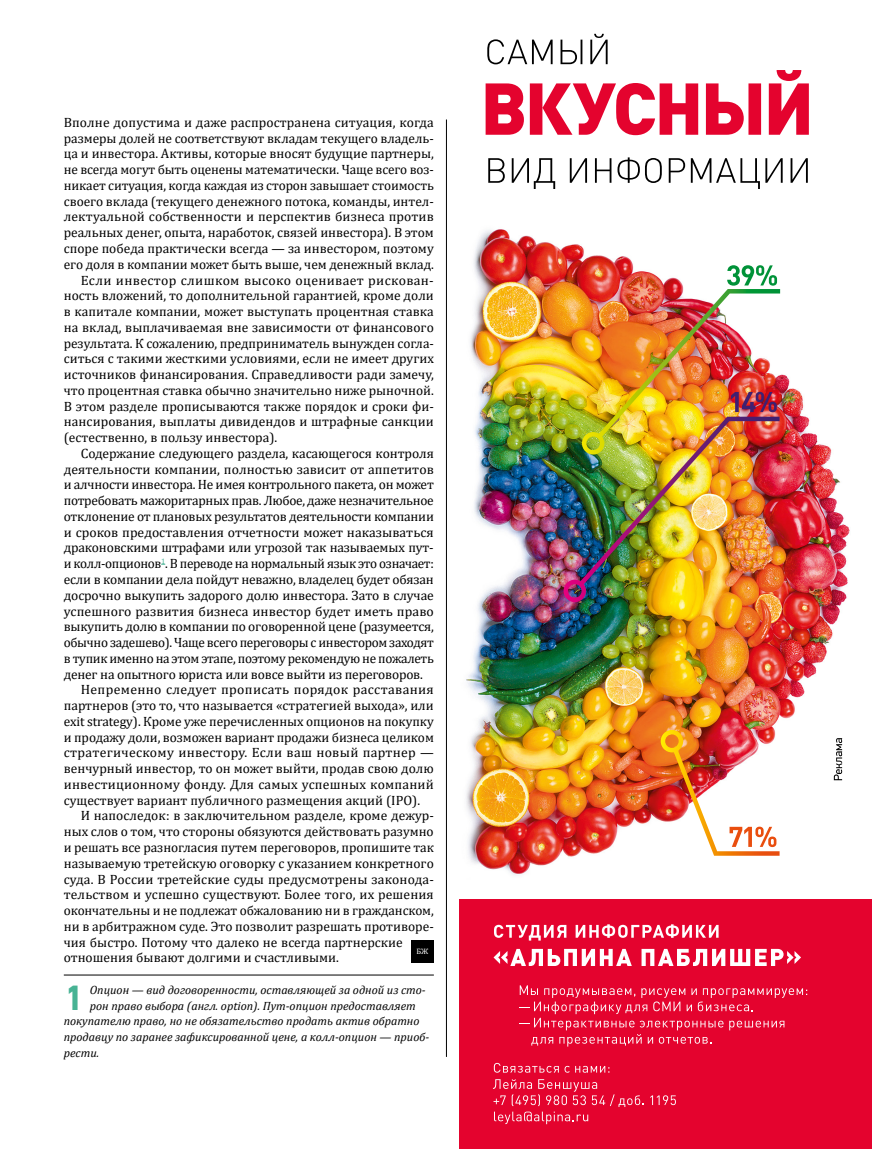
<style>
.page{position:relative;width:872px;height:1149px;background:#fff}
.page>*{position:absolute;margin:0;border:0;box-sizing:border-box;transform-origin:0 0}
.t1{font:700 34.65px "PF Din Text Pro";color:#47b394}
.t2{font:13.5px "Cambria";color:#000}
.t3{font:13.5px "Cambria";letter-spacing:-.025em;color:#000}
.t4{font:13.5px "Cambria";letter-spacing:.025em;color:#000}
.t5{font:13.5px "Cambria";letter-spacing:-.02em;color:#000}
.t6{font:13.5px "Cambria";letter-spacing:.02em;color:#000}
.t7{font:italic 12px "Cambria";color:#000}
.t8{font:7.8px "Cambria";color:#fff}
</style>
<div class="page">
<hr style="left:64px;top:974px;width:370px;height:1px;background:#000">
<div style="left:411px;top:939px;width:23px;height:23px;background:#000"></div>
<hr style="left:446px;top:119px;width:1px;height:937px;background:#000">
<img style="left:466px;top:229px;width:384px;height:647px">
<div style="left:459px;top:899px;width:413px;height:249px;background:#e4032e"></div>
<svg style="left:487px;top:39px;width:65px;height:25px"></svg>
<svg style="left:560px;top:40px;width:22px;height:24px"></svg>
<svg style="left:590px;top:34px;width:17px;height:30px"></svg>
<svg style="left:485px;top:83px;width:39px;height:52px;background:#e93658"></svg>
<svg style="left:530px;top:83px;width:168px;height:52px"></svg>
<svg style="left:706px;top:83px;width:55px;height:52px"></svg>
<svg style="left:769px;top:70px;width:40px;height:65px"></svg>
<svg style="left:488px;top:158px;width:17px;height:25px"></svg>
<svg style="left:512px;top:158px;width:43px;height:31px"></svg>
<svg style="left:570px;top:158px;width:17px;height:25px"></svg>
<svg style="left:595px;top:158px;width:16px;height:25px"></svg>
<svg style="left:617px;top:157px;width:45px;height:26px"></svg>
<svg style="left:668px;top:158px;width:17px;height:25px"></svg>
<svg style="left:691px;top:158px;width:91px;height:31px"></svg>
<svg style="left:790px;top:158px;width:18px;height:25px"></svg>
<svg style="left:834px;top:738px;width:8px;height:42px"></svg>
<svg style="left:494px;top:924px;width:72px;height:16px"></svg>
<svg style="left:575px;top:924px;width:143px;height:13px"></svg>
<svg style="left:493px;top:948px;width:139px;height:17px"></svg>
<svg style="left:641px;top:948px;width:160px;height:17px"></svg>
<svg style="left:519px;top:985px;width:288px;height:61px"></svg>
<svg style="left:494px;top:1062px;width:75px;height:10px"></svg>
<svg style="left:575px;top:1065px;width:34px;height:7px"></svg>
<svg style="left:650px;top:1095px;width:26px;height:9px"></svg>
<svg style="left:493px;top:1079px;width:151px;height:44px"></svg>
<img style="left:563px;top:416px;width:216px;height:186px">
<img style="left:582px;top:265px;width:198px;height:189px">
<img style="left:660px;top:729px;width:119px;height:126px">
<p class="t2" style="left:64px;top:114px;width:371px">Вполне допустима и даже распространена ситуация, когда</p>
<p class="t2" style="left:64px;top:130px;width:371px">размеры долей не соответствуют вкладам текущего владель-</p>
<p class="t2" style="left:64px;top:146px;width:371px">ца и инвестора. Активы, которые вносят будущие партнеры,</p>
<p class="t2" style="left:64px;top:161px;width:371px">не всегда могут быть оценены математически. Чаще всего воз-</p>
<p class="t2" style="left:64px;top:177px;width:371px">никает ситуация, когда каждая из сторон завышает стоимость</p>
<p class="t2" style="left:64px;top:193px;width:371px">своего вклада (текущего денежного потока, команды, интел-</p>
<p class="t2" style="left:64px;top:209px;width:371px">лектуальной собственности и перспектив бизнеса против</p>
<p class="t2" style="left:64px;top:224px;width:371px">реальных денег, опыта, наработок, связей инвестора). В этом</p>
<p class="t2" style="left:64px;top:240px;width:371px">споре победа практически всегда — за инвестором, поэтому</p>
<p class="t2" style="left:64px;top:256px;width:371px">его доля в компании может быть выше, чем денежный вклад.</p>
<p class="t4" style="left:81px;top:272px;width:354px">Если инвестор слишком высоко оценивает рискован-</p>
<p class="t2" style="left:64px;top:287px;width:371px">ность вложений, то дополнительной гарантией, кроме доли</p>
<p class="t2" style="left:64px;top:303px;width:371px">в капитале компании, может выступать процентная ставка</p>
<p class="t2" style="left:64px;top:319px;width:371px">на вклад, выплачиваемая вне зависимости от финансового</p>
<p class="t2" style="left:64px;top:335px;width:371px">результата. К сожалению, предприниматель вынужден согла-</p>
<p class="t2" style="left:64px;top:350px;width:371px">ситься с такими жесткими условиями, если не имеет других</p>
<p class="t2" style="left:64px;top:366px;width:371px">источников финансирования. Справедливости ради замечу,</p>
<p class="t2" style="left:64px;top:382px;width:371px">что процентная ставка обычно значительно ниже рыночной.</p>
<p class="t2" style="left:64px;top:398px;width:371px">В этом разделе прописываются также порядок и сроки фи-</p>
<p class="t2" style="left:64px;top:413px;width:371px">нансирования, выплаты дивидендов и штрафные санкции</p>
<p class="t2" style="left:64px;top:429px;width:215px">(естественно, в пользу инвестора).</p>
<p class="t2" style="left:81px;top:445px;width:355px">Содержание следующего раздела, касающегося контроля</p>
<p class="t2" style="left:64px;top:461px;width:371px">деятельности компании, полностью зависит от аппетитов</p>
<p class="t2" style="left:64px;top:476px;width:371px">и алчности инвестора. Не имея контрольного пакета, он может</p>
<p class="t5" style="left:64px;top:492px;width:371px">потребовать мажоритарных прав. Любое, даже незначительное</p>
<p class="t2" style="left:64px;top:508px;width:372px">отклонение от плановых результатов деятельности компании</p>
<p class="t2" style="left:64px;top:524px;width:371px">и сроков предоставления отчетности может наказываться</p>
<p class="t2" style="left:64px;top:539px;width:371px">драконовскими штрафами или угрозой так называемых пут-</p>
<p class="t3" style="left:64px;top:555px;width:371px">и колл-опционов<sup>1</sup>. В переводе на нормальный язык это означает:</p>
<p class="t2" style="left:64px;top:571px;width:371px">если в компании дела пойдут неважно, владелец будет обязан</p>
<p class="t2" style="left:64px;top:587px;width:371px">досрочно выкупить задорого долю инвестора. Зато в случае</p>
<p class="t2" style="left:64px;top:602px;width:372px">успешного развития бизнеса инвестор будет иметь право</p>
<p class="t2" style="left:64px;top:618px;width:371px">выкупить долю в компании по оговоренной цене (разумеется,</p>
<p class="t3" style="left:64px;top:634px;width:371px">обычно задешево). Чаще всего переговоры с инвестором заходят</p>
<p class="t3" style="left:64px;top:650px;width:371px">в тупик именно на этом этапе, поэтому рекомендую не пожалеть</p>
<p class="t2" style="left:64px;top:665px;width:360px">денег на опытного юриста или вовсе выйти из переговоров.</p>
<p class="t4" style="left:81px;top:681px;width:354px">Непременно следует прописать порядок расставания</p>
<p class="t2" style="left:64px;top:697px;width:371px">партнеров (это то, что называется «стратегией выхода», или</p>
<p class="t2" style="left:64px;top:713px;width:371px">exit strategy). Кроме уже перечисленных опционов на покупку</p>
<p class="t2" style="left:64px;top:728px;width:372px">и продажу доли, возможен вариант продажи бизнеса целиком</p>
<p class="t6" style="left:64px;top:744px;width:371px">стратегическому инвестору. Если ваш новый партнер —</p>
<p class="t2" style="left:64px;top:760px;width:371px">венчурный инвестор, то он может выйти, продав свою долю</p>
<p class="t2" style="left:64px;top:776px;width:371px">инвестиционному фонду. Для самых успешных компаний</p>
<p class="t2" style="left:64px;top:791px;width:358px">существует вариант публичного размещения акций (IPO).</p>
<p class="t2" style="left:81px;top:807px;width:354px">И напоследок: в заключительном разделе, кроме дежур-</p>
<p class="t2" style="left:64px;top:823px;width:371px">ных слов о том, что стороны обязуются действовать разумно</p>
<p class="t2" style="left:64px;top:839px;width:372px">и решать все разногласия путем переговоров, пропишите так</p>
<p class="t2" style="left:64px;top:854px;width:371px">называемую третейскую оговорку с указанием конкретного</p>
<p class="t2" style="left:64px;top:870px;width:371px">суда. В России третейские суды предусмотрены законода-</p>
<p class="t2" style="left:64px;top:886px;width:371px">тельством и успешно существуют. Более того, их решения</p>
<p class="t2" style="left:64px;top:902px;width:371px">окончательны и не подлежат обжалованию ни в гражданском,</p>
<p class="t2" style="left:64px;top:917px;width:371px">ни в арбитражном суде. Это позволит разрешать противоре-</p>
<p class="t2" style="left:64px;top:933px;width:340px">чия быстро. Потому что далеко не всегда партнерские</p>
<p class="t2" style="left:64px;top:949px;width:277px">отношения бывают долгими и счастливыми.</p>
<h1 class="t1" style="left:64px;top:976px;width:21px">1</h1>
<p class="t7" style="left:90px;top:980px;width:337px">Опцион — вид договоренности, оставляющей за одной из сто-</p>
<p class="t8" style="left:416px;top:946px;width:13px">БЖ</p>
<p class="t7" style="left:90px;top:996px;width:327px">рон право выбора (англ. option). Пут-опцион предоставляет</p>
<p class="t7" style="left:64px;top:1012px;width:357px">покупателю право, но не обязательство продать актив обратно</p>
<p class="t7" style="left:64px;top:1028px;width:367px">продавцу по заранее зафиксированной цене, а колл-опцион — приоб-</p>
<p class="t7" style="left:64px;top:1043px;width:37px">рести.</p>
</div>
